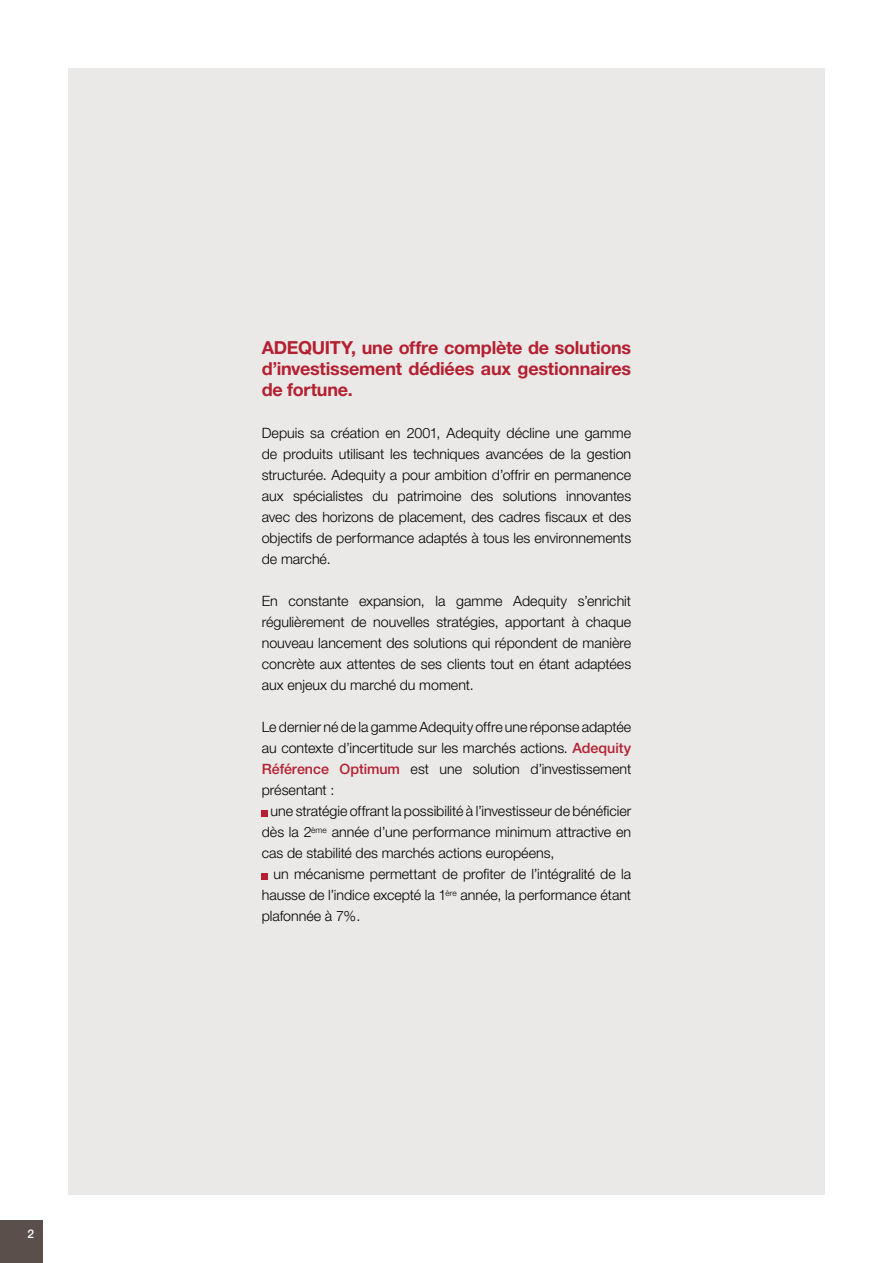
<style>
.page{position:relative;width:893px;height:1263px;background:#fff}
.page>*{position:absolute;margin:0;border:0;box-sizing:border-box;transform-origin:0 0}
.t1{font:700 18px/21px "Helvetica Neue";letter-spacing:-.015em;color:#b42031;text-align:justify}
.t2{font:300 14.25px/21px "Helvetica Neue";color:#000;text-align:justify}
.t3{font:500 12px "Helvetica Neue";color:#fff}
.s1{font-weight:500;color:#b42031}
</style>
<div class="page">
<div style="left:68px;top:68px;width:757px;height:1127px;background:#ebe9e7"></div>
<svg style="left:262px;top:810px;width:6px;height:6px"></svg>
<svg style="left:262px;top:873px;width:6px;height:6px"></svg>
<div style="left:0;top:1220px;width:43px;height:43px;background:#5a4f4a"></div>
<p class="t3" style="left:27px;top:1227px;width:8px">2</p>
<p class="t1" style="left:262px;top:337px;width:371px">ADEQUITY, une offre complète de solutions d’investissement dédiées aux gestionnaires de fortune.</p>
<p class="t2" style="left:262px;top:422px;width:371px">Depuis sa création en 2001, Adequity décline une gamme de produits utilisant les techniques avancées de la gestion structurée. Adequity a pour ambition d’offrir en permanence aux spécialistes du patrimoine des solutions innovantes avec des horizons de placement, des cadres fiscaux et des objectifs de performance adaptés à tous les environnements de marché.</p>
<p class="t2" style="left:262px;top:590px;width:371px">En constante expansion, la gamme Adequity s’enrichit régulièrement de nouvelles stratégies, apportant à chaque nouveau lancement des solutions qui répondent de manière concrète aux attentes de ses clients tout en étant adaptées aux enjeux du marché du moment.</p>
<p class="t2" style="left:262px;top:716px;width:371px">Le dernier né de la gamme Adequity offre une réponse adaptée au contexte d’incertitude sur les marchés actions. <span class="s1">Adequity Référence Optimum</span> est une solution d’investissement présentant :</p>
<p class="t2" style="left:262px;top:800px;width:371px;text-indent:9px">une stratégie offrant la possibilité à l’investisseur de bénéficier dès la 2<sup>ème</sup> année d’une performance minimum attractive en cas de stabilité des marchés actions européens,</p>
<p class="t2" style="left:262px;top:863px;width:371px;text-indent:12px">un mécanisme permettant de profiter de l’intégralité de la hausse de l’indice excepté la 1<sup>ère</sup> année, la performance étant plafonnée à 7%.</p>
</div>
